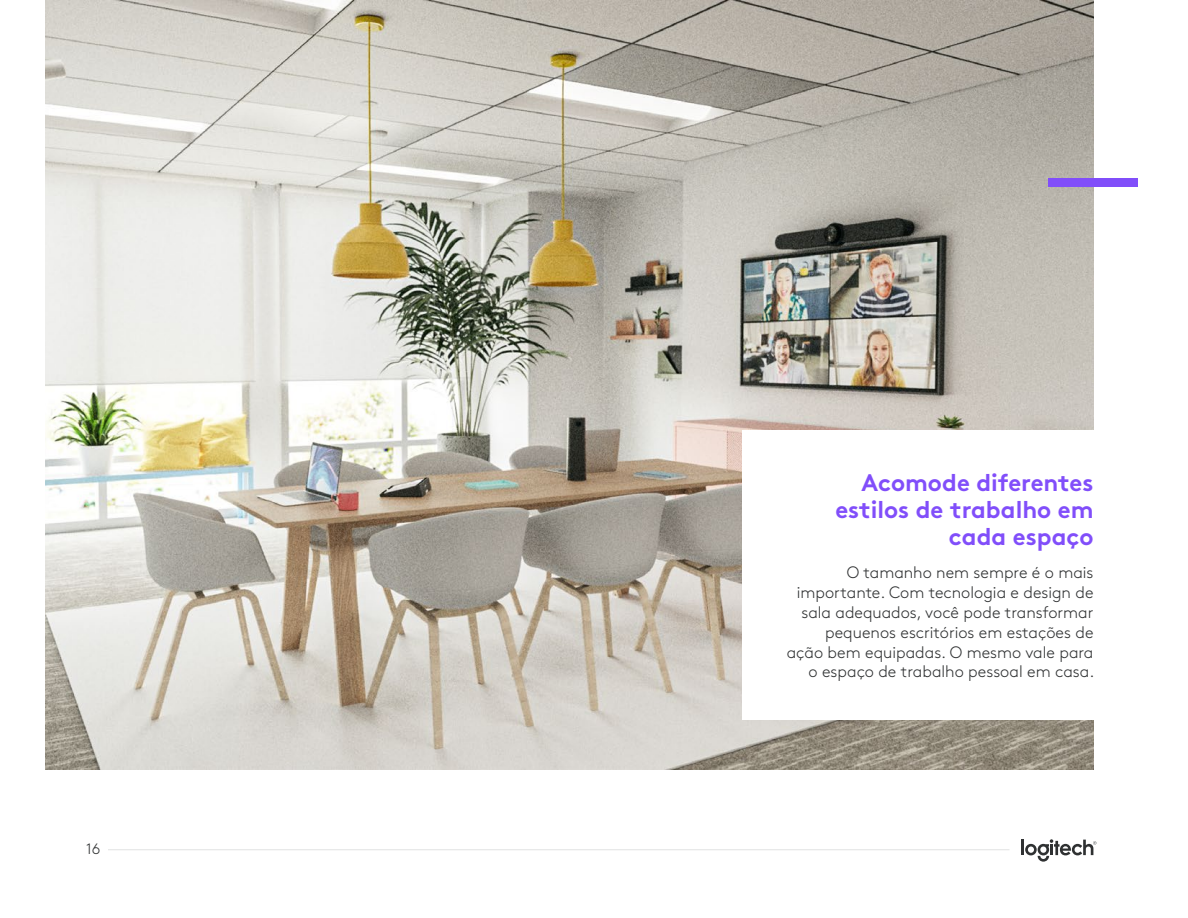
<style>
.page{position:relative;width:1188px;height:918px;background:#fff}
.page>*{position:absolute;margin:0;border:0;box-sizing:border-box;transform-origin:0 0}
.t1{font:700 24px/27px "Brown Pro";color:#814efa;text-align:right}
.t2{font:300 16.5px/19.8px "Brown Pro";color:#2f3132;text-align:right}
.t3{font:300 15px "Brown Pro";color:#2f3132}
</style>
<div class="page">
<img style="left:45px;top:0;width:1049px;height:770px">
<svg style="left:1022px;top:839px;width:74px;height:23px"></svg>
<hr style="left:108px;top:849px;width:902px;height:1px;background:#e1e2e3">
<div style="left:1048px;top:178px;width:90px;height:9px;background:#814efa"></div>
<div style="left:742px;top:430px;width:446px;height:290px;background:#fff"></div>
<p class="t3" style="left:86px;top:838px;width:16px">16</p>
<h1 class="t1" style="left:835px;top:467px;width:260px">Acomode diferentes estilos de trabalho em cada espaço</h1>
<p class="t2" style="left:787px;top:562px;width:309px">O tamanho nem sempre é o mais importante. Com tecnologia e design de sala adequados, você pode transformar pequenos escritórios em estações de ação bem equipadas. O mesmo vale para o espaço de trabalho pessoal em casa.</p>
</div>
